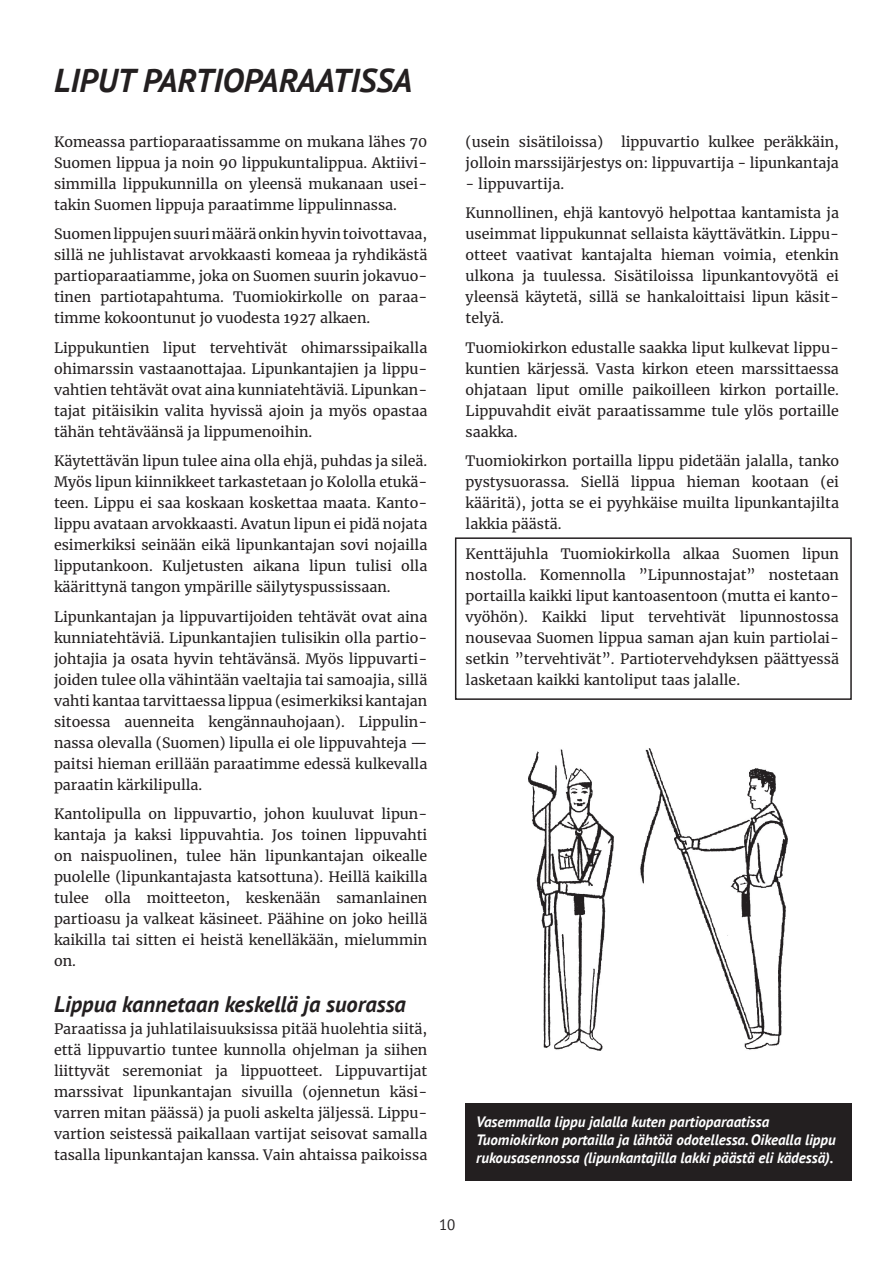
<style>
.page{position:relative;width:893px;height:1263px;background:#fff}
.page>*{position:absolute;margin:0;border:0;box-sizing:border-box;transform-origin:0 0}
.ISOT_OTSIKOT{font:italic 700 33px "PT Sans";color:#231f20}
.Otsikko_PT_sans_bold{font:italic 700 22.5px "PT Sans";color:#231f20}
.kuvateksti{font:italic 700 15px/18px "PT Sans";color:#fff}
.t1{font:15px "PT Sans";color:#231f20}
.Leipis{font:14.25px/21px "Merriweather";color:#231f20;text-align:justify}
</style>
<div class="page">
<div style="left:455px;top:537px;width:397px;height:163px;border:2px solid #231f20"></div>
<div style="left:466px;top:1103px;width:386px;height:78px;background:#231f20"></div>
<img style="left:528px;top:748px;width:259px;height:302px">
<p class="ISOT_OTSIKOT" style="left:54px;top:58px;width:360px">LIPUT PARTIOPARAATISSA</p>
<p class="Leipis" style="left:54px;top:130px;width:375px">Komeassa partioparaatissamme on mukana lähes 70<br>Suomen lippua ja noin 90 lippukuntalippua. Aktiivi&shy;simmilla lippukunnilla on yleensä mukanaan usei&shy;takin Suomen lippuja paraatimme lippulinnassa.</p>
<p class="Leipis" style="left:54px;top:223px;width:375px">Suomen lippujen suuri määrä onkin hyvin toivottavaa, sillä ne juhlistavat arvokkaasti komeaa ja ryhdikästä partioparaatiamme, joka on Suomen suurin jokavuo&shy;tinen partiotapahtuma. Tuomiokirkolle on paraa&shy;timme kokoontunut jo vuodesta 1927 alkaen.</p>
<p class="Leipis" style="left:54px;top:336px;width:375px">Lippukuntien liput tervehtivät ohimarssipaikalla ohimarssin vastaanottajaa. Lipunkantajien ja lippu&shy;vahtien tehtävät ovat aina kunniatehtäviä. Lipunkan&shy;tajat pitäisikin valita hyvissä ajoin ja myös opastaa tähän tehtäväänsä ja lippumenoihin.</p>
<p class="Leipis" style="left:54px;top:450px;width:375px">Käytettävän lipun tulee aina olla ehjä, puhdas ja sileä.<br>Myös lipun kiinnikkeet tarkastetaan jo Kololla etukä&shy;teen. Lippu ei saa koskaan koskettaa maata. Kanto&shy;lippu avataan arvokkaasti. Avatun lipun ei pidä nojata esimerkiksi seinään eikä lipunkantajan sovi nojailla lipputankoon. Kuljetusten aikana lipun tulisi olla käärittynä tangon ympärille säilytyspussissaan.</p>
<p class="Leipis" style="left:54px;top:605px;width:375px">Lipunkantajan ja lippuvartijoiden tehtävät ovat aina kunniatehtäviä. Lipunkantajien tulisikin olla partio&shy;johtajia ja osata hyvin tehtävänsä. Myös lippuvarti&shy;joiden tulee olla vähintään vaeltajia tai samoajia, sillä vahti kantaa tarvittaessa lippua (esimerkiksi kantajan sitoessa auenneita kengännauhojaan). Lippulin&shy;nassa olevalla (Suomen) lipulla ei ole lippuvahteja — paitsi hieman erillään paraatimme edessä kulkevalla paraatin kärkilipulla.</p>
<p class="Leipis" style="left:54px;top:803px;width:375px">Kantolipulla on lippuvartio, johon kuuluvat lipun&shy;kantaja ja kaksi lippuvahtia. Jos toinen lippuvahti on naispuolinen, tulee hän lipunkantajan oikealle puolelle (lipunkantajasta katsottuna). Heillä kaikilla tulee olla moitteeton, keskenään samanlainen partioasu ja valkeat käsineet. Päähine on joko heillä kaikilla tai sitten ei heistä kenelläkään, mielummin on.</p>
<p class="Otsikko_PT_sans_bold" style="left:54px;top:989px;width:353px">Lippua kannetaan keskellä ja suorassa</p>
<p class="Leipis" style="left:54px;top:1018px;width:375px">Paraatissa ja juhlatilaisuuksissa pitää huolehtia siitä, että lippuvartio tuntee kunnolla ohjelman ja siihen liittyvät seremoniat ja lippuotteet. Lippuvartijat marssivat lipunkantajan sivuilla (ojennetun käsi&shy;varren mitan päässä) ja puoli askelta jäljessä. Lippu&shy;vartion seistessä paikallaan vartijat seisovat samalla tasalla lipunkantajan kanssa. Vain ahtaissa paikoissa</p>
<p class="Leipis" style="left:466px;top:130px;width:139px">(usein sisätiloissa)</p>
<p class="Leipis" style="left:466px;top:130px;width:375px;text-align:right">lippuvartio kulkee peräkkäin,<br>jolloin marssijärjestys on: lippuvartija - lipunkantaja</p>
<p class="Leipis" style="left:466px;top:172px;width:100px">- lippuvartija.</p>
<p class="Leipis" style="left:466px;top:202px;width:375px">Kunnollinen, ehjä kantovyö helpottaa kantamista ja useimmat lippukunnat sellaista käyttävätkin. Lippu&shy;otteet vaativat kantajalta hieman voimia, etenkin ulkona ja tuulessa. Sisätiloissa lipunkantovyötä ei yleensä käytetä, sillä se hankaloittaisi lipun käsit&shy;telyä.</p>
<p class="Leipis" style="left:466px;top:336px;width:375px">Tuomiokirkon edustalle saakka liput kulkevat lippu&shy;kuntien kärjessä. Vasta kirkon eteen marssittaessa ohjataan liput omille paikoilleen kirkon portaille.<br>Lippuvahdit eivät paraatissamme tule ylös portaille saakka.</p>
<p class="Leipis" style="left:466px;top:450px;width:375px">Tuomiokirkon portailla lippu pidetään jalalla, tanko pystysuorassa. Siellä lippua hieman kootaan (ei kääritä), jotta se ei pyyhkäise muilta lipunkantajilta lakkia päästä.</p>
<p class="Leipis" style="left:466px;top:542px;width:375px">Kenttäjuhla Tuomiokirkolla alkaa Suomen lipun nostolla. Komennolla ”Lipunnostajat” nostetaan portailla kaikki liput kantoasentoon (mutta ei kanto&shy;vyöhön). Kaikki liput tervehtivät lipunnostossa nousevaa Suomen lippua saman ajan kuin partiolai&shy;setkin ”tervehtivät”. Partiotervehdyksen päättyessä lasketaan kaikki kantoliput taas jalalle.</p>
<p class="kuvateksti" style="left:476px;top:1113px;width:361px">Vasemmalla lippu jalalla kuten partioparaatissa<br>Tuomiokirkon portailla ja lähtöä odotellessa. Oikealla lippu rukousasennossa (lipunkantajilla lakki päästä eli kädessä).</p>
<p class="t1" style="left:439px;top:1215px;width:18px">10</p>
</div>
